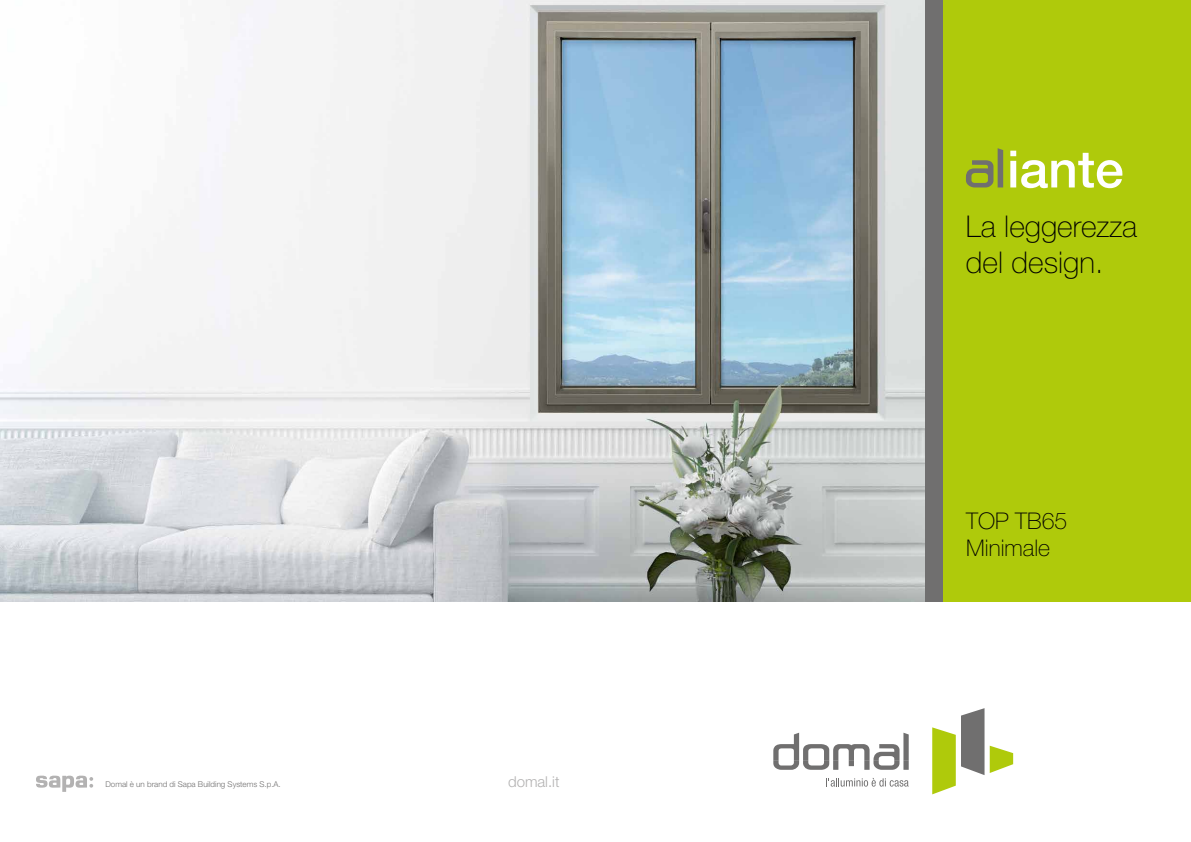
<style>
.page{position:relative;width:1191px;height:842px;background:#fff}
.page>*{position:absolute;margin:0;border:0;box-sizing:border-box;transform-origin:0 0}
.t1{font:100 30px/36px "Helvetica Neue LT Std";color:#000}
.t2{font:100 23px/27.6px "Helvetica Neue LT Std";color:#000}
.t3{font:300 15px "Helvetica Neue LT Std";color:#b3b2b2}
.t4{font:300 8px "Helvetica Neue LT Std";color:#706f6f}
</style>
<div class="page">
<img style="left:0;top:0;width:926px;height:601px">
<div style="left:943px;top:0;width:248px;height:601px;background:#afca0b"></div>
<div style="left:926px;top:0;width:17px;height:601px;background:#706f6f"></div>
<svg style="left:826px;top:778px;width:82px;height:9px"></svg>
<svg style="left:773px;top:733px;width:135px;height:37px"></svg>
<svg style="left:932px;top:727px;width:23px;height:67px;background:#b9d029"></svg>
<svg style="left:961px;top:708px;width:52px;height:67px"></svg>
<svg style="left:966px;top:148px;width:37px;height:39px"></svg>
<svg style="left:1010px;top:151px;width:112px;height:37px"></svg>
<svg style="left:36px;top:776px;width:57px;height:16px"></svg>
<p class="t4" style="left:105px;top:779px;width:177px">Domal è un brand di Sapa Building Systems S.p.A.</p>
<h3 class="t3" style="left:508px;top:772px;width:53px">domal.it</h3>
<h1 class="t1" style="left:966px;top:208px;width:173px">La leggerezza del design.</h1>
<h2 class="t2" style="left:966px;top:507px;width:102px">TOP TB65<br>Minimale</h2>
</div>
